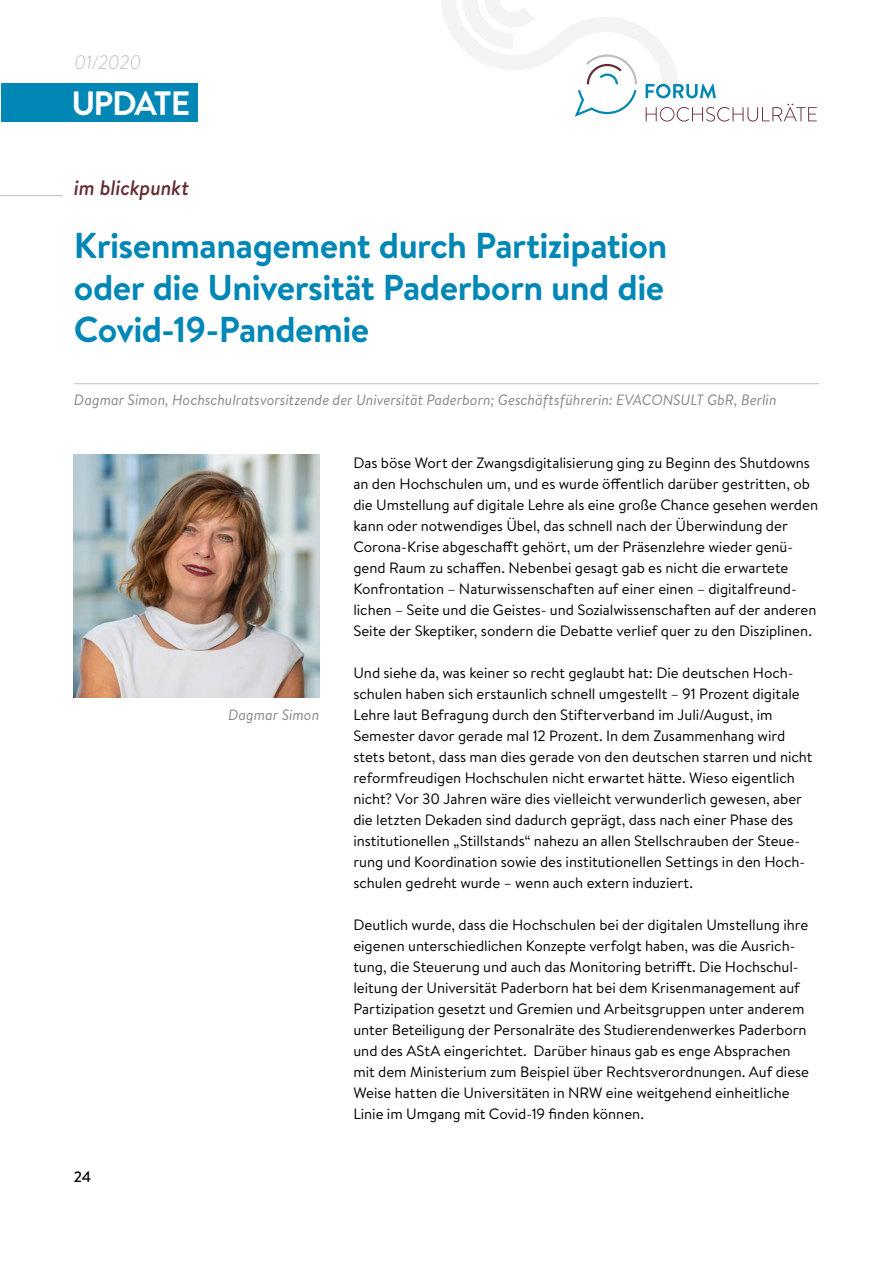
<style>
.page{position:relative;width:893px;height:1263px;background:#fff}
.page>*{position:absolute;margin:0;border:0;box-sizing:border-box;transform-origin:0 0}
.t1{font:700 36px/42px "Brandon Text";letter-spacing:-.015em;color:#0087b6;text-align:justify}
.t2{font:700 33.75px "Brandon Text";letter-spacing:-.06em;color:#fff}
.t3{font:italic 500 21px "Brandon Text";letter-spacing:-.01em;color:#652b32}
.t4{font:italic 300 19.5px "Brandon Text";letter-spacing:-.02em;color:#bebebe}
.t5{font:15px/21px "Brandon Text";color:#000}
.t6{font:italic 15px "Brandon Text";color:#868786}
.t7{font:500 15px "Brandon Text";color:#000}
</style>
<div class="page">
<svg style="left:441px;top:0;width:376px;height:122px"></svg>
<div style="left:0;top:83px;width:198px;height:38px;background:#0087b6"></div>
<hr style="left:74px;top:383px;width:745px;height:1px;background:#bebebe">
<img style="left:74px;top:454px;width:245px;height:244px">
<hr style="left:0;top:195px;width:63px;height:1px;background:#bebebe">
<h3 class="t4" style="left:74px;top:49px;width:69px">01/2020</h3>
<h2 class="t2" style="left:71px;top:79px;width:120px">UPDATE</h2>
<h3 class="t3" style="left:74px;top:174px;width:117px">im blickpunkt</h3>
<h1 class="t1" style="left:74px;top:224px;width:595px">Krisenmanagement durch Partizipation oder die Universität Paderborn und die Covid-19-Pandemie</h1>
<p class="t6" style="left:74px;top:390px;width:704px">Dagmar Simon, Hochschulratsvorsitzende der Universität Paderborn; Geschäftsführerin: EVACONSULT GbR, Berlin</p>
<p class="t7" style="left:74px;top:1167px;width:19px">24</p>
<p class="t6" style="left:228px;top:705px;width:93px">Dagmar Simon</p>
<p class="t5" style="left:353px;top:452px;width:466px">Das böse Wort der Zwangsdigitalisierung ging zu Beginn des Shutdowns an den Hochschulen um, und es wurde öffentlich darüber gestritten, ob die Umstellung auf digitale Lehre als eine große Chance gesehen werden kann oder notwendiges Übel, das schnell nach der Überwindung der Corona-Krise abgeschafft gehört, um der Präsenzlehre wieder genü&shy;gend Raum zu schaffen. Nebenbei gesagt gab es nicht die erwartete Konfrontation – Naturwissenschaften auf einer einen – digitalfreund&shy;lichen – Seite und die Geistes- und Sozialwissenschaften auf der anderen Seite der Skeptiker, sondern die Debatte verlief quer zu den Disziplinen.</p>
<p class="t5" style="left:353px;top:662px;width:461px">Und siehe da, was keiner so recht geglaubt hat: Die deutschen Hoch&shy;schulen haben sich erstaunlich schnell umgestellt – 91 Prozent digitale Lehre laut Befragung durch den Stifterverband im Juli/August, im Semester davor gerade mal 12 Prozent. In dem Zusammenhang wird stets betont, dass man dies gerade von den deutschen starren und nicht reformfreudigen Hochschulen nicht erwartet hätte. Wieso eigentlich nicht? Vor 30 Jahren wäre dies vielleicht verwunderlich gewesen, aber die letzten Dekaden sind dadurch geprägt, dass nach einer Phase des institutionellen „Stillstands“ nahezu an allen Stellschrauben der Steue&shy;rung und Koordination sowie des institutionellen Settings in den Hoch&shy;schulen gedreht wurde – wenn auch extern induziert.</p>
<p class="t5" style="left:353px;top:914px;width:457px">Deutlich wurde, dass die Hochschulen bei der digitalen Umstellung ihre eigenen unterschiedlichen Konzepte verfolgt haben, was die Ausrich&shy;tung, die Steuerung und auch das Monitoring betrifft. Die Hochschul&shy;leitung der Universität Paderborn hat bei dem Krisenmanagement auf Partizipation gesetzt und Gremien und Arbeitsgruppen unter anderem unter Beteiligung der Personalräte des Studierendenwerkes Paderborn und des AStA eingerichtet. Darüber hinaus gab es enge Absprachen mit dem Ministerium zum Beispiel über Rechtsverordnungen. Auf diese Weise hatten die Universitäten in NRW eine weitgehend einheitliche Linie im Umgang mit Covid-19 finden können.</p>
</div>
